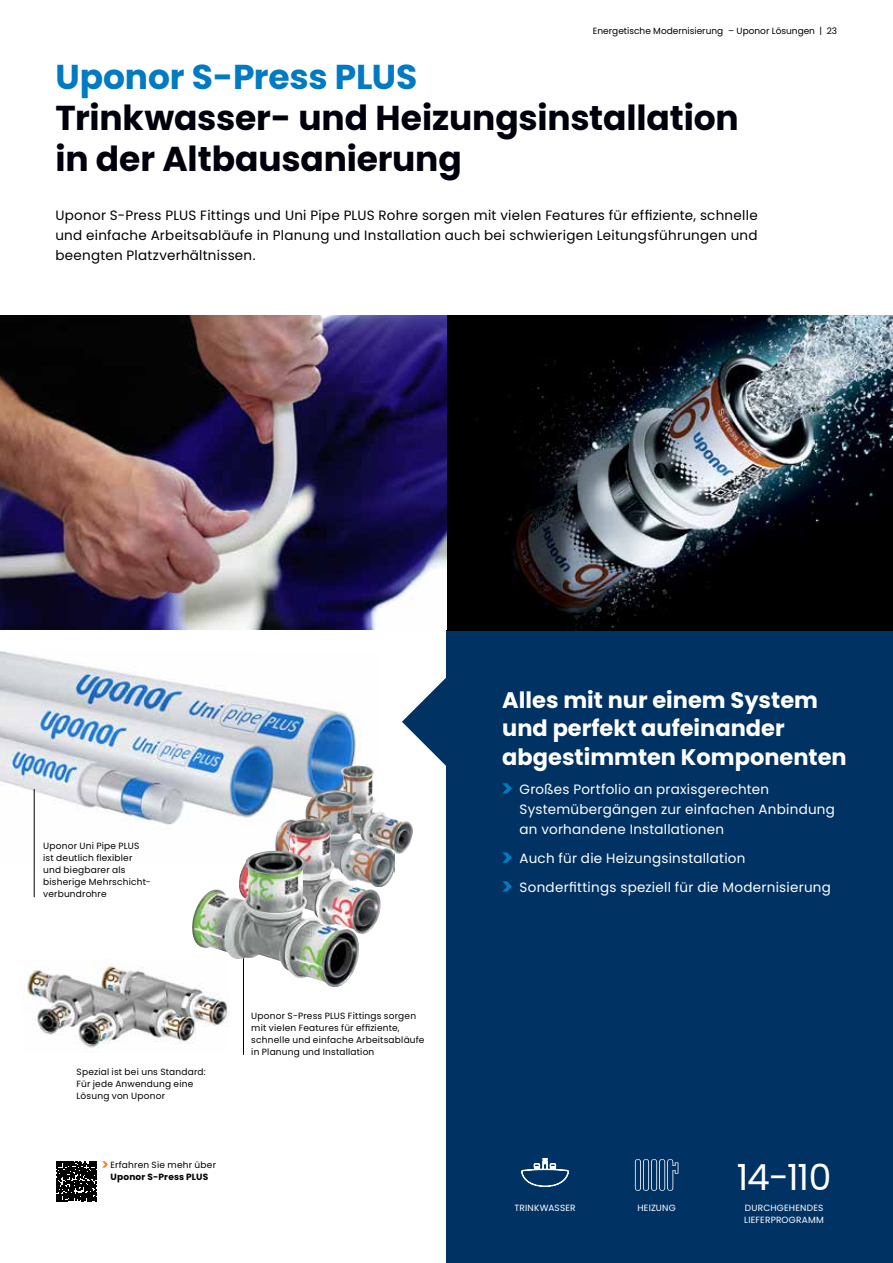
<style>
.page{position:relative;width:893px;height:1263px;background:#fff}
.page>*{position:absolute;margin:0;border:0;box-sizing:border-box;transform-origin:0 0}
.t1{font:36px "Poppins";color:#fff}
.t2{font:700 34.5px/41.2px "Poppins";letter-spacing:-.005em;color:#00000d}
.t3{font:700 34.5px "Poppins";letter-spacing:-.005em;color:#007ac2}
.t4{font:700 22.5px/28.5px "Poppins";color:#fff}
.t5{font:13.5px/20.2px "Poppins";letter-spacing:.02em;color:#000;text-align:justify}
.t6{font:13.5px/20.2px "Poppins";letter-spacing:.02em;color:#fff}
.t7{font:9px/12px "Poppins";letter-spacing:.02em;color:#000}
.t8{font:9px/12px "Poppins";letter-spacing:.02em;color:#fff}
.t9{font:9px "Poppins";color:#000}
.t10{font:700 9px "Poppins";letter-spacing:.02em;color:#000}
</style>
<div class="page">
<img style="left:446px;top:316px;width:447px;height:315px">
<img style="left:0;top:651px;width:357px;height:214px">
<div style="left:446px;top:631px;width:447px;height:632px;background:#003263"></div>
<svg style="left:502px;top:783px;width:10px;height:10px"></svg>
<svg style="left:502px;top:852px;width:10px;height:11px"></svg>
<svg style="left:502px;top:881px;width:10px;height:10px"></svg>
<svg style="left:402px;top:678px;width:44px;height:88px"></svg>
<hr style="left:34px;top:789px;width:1px;height:108px;background:#000">
<hr style="left:243px;top:947px;width:1px;height:108px;background:#000">
<img style="left:0;top:316px;width:446px;height:314px">
<svg style="left:57px;top:1161px;width:51px;height:41px"></svg>
<svg style="left:635px;top:1159px;width:43px;height:32px"></svg>
<svg style="left:521px;top:1158px;width:48px;height:29px"></svg>
<img style="left:26px;top:964px;width:203px;height:84px">
<img style="left:305px;top:765px;width:108px;height:89px">
<img style="left:276px;top:790px;width:119px;height:96px">
<img style="left:239px;top:819px;width:142px;height:115px">
<img style="left:192px;top:851px;width:167px;height:136px">
<p class="t9" style="left:593px;top:26px;width:246px">Energetische Modernisierung – Uponor Lösungen | 23</p>
<h2 class="t3" style="left:55px;top:57px;width:364px">Uponor S-Press PLUS</h2>
<h2 class="t2" style="left:55px;top:98px;width:685px">Trinkwasser- und Heizungsinstallation in der Altbausanierung</h2>
<p class="t5" style="left:55px;top:205px;width:704px">Uponor S-Press PLUS Fittings und Uni Pipe PLUS Rohre sorgen mit vielen Features für effiziente, schnelle und einfache Arbeitsabläufe in Planung und Installation auch bei schwierigen Leitungsführungen und beengten Platzverhältnissen.</p>
<p class="t7" style="left:43px;top:840px;width:108px">Uponor Uni Pipe PLUS ist deutlich flexibler und biegbarer als bisherige Mehrschicht&shy;verbundrohre</p>
<p class="t7" style="left:77px;top:1065px;width:131px">Spezial ist bei uns Standard:<br>Für jede Anwendung eine<br>Lösung von Uponor</p>
<p class="t7" style="left:110px;top:1158px;width:107px">Erfahren Sie mehr über</p>
<p class="t10" style="left:110px;top:1171px;width:99px">Uponor S-Press PLUS</p>
<p class="t7" style="left:251px;top:1010px;width:175px">Uponor S-Press PLUS Fittings sorgen mit vielen Features für effiziente, schnelle und einfache Arbeitsabläufe in Planung und Installation</p>
<h3 class="t4" style="left:502px;top:686px;width:346px">Alles mit nur einem System und perfekt aufeinander abgestimmten Komponenten</h3>
<h3 class="t6" style="left:520px;top:779px;width:317px">Großes Portfolio an praxisgerechten<br>Systemübergängen zur einfachen Anbindung an vorhandene Installationen</h3>
<h3 class="t6" style="left:520px;top:844px;width:313px;line-height:28.8px">Auch für die Heizungsinstallation<br>Sonderfittings speziell für die Modernisierung</h3>
<h1 class="t1" style="left:737px;top:1156px;width:96px">14-110</h1>
<p class="t8" style="left:514px;top:1201px;width:63px">TRINKWASSER</p>
<p class="t8" style="left:637px;top:1201px;width:40px">HEIZUNG</p>
<p class="t8" style="left:744px;top:1201px;width:81px">DURCHGEHENDES<br>LIEFERPROGRAMM</p>
</div>
